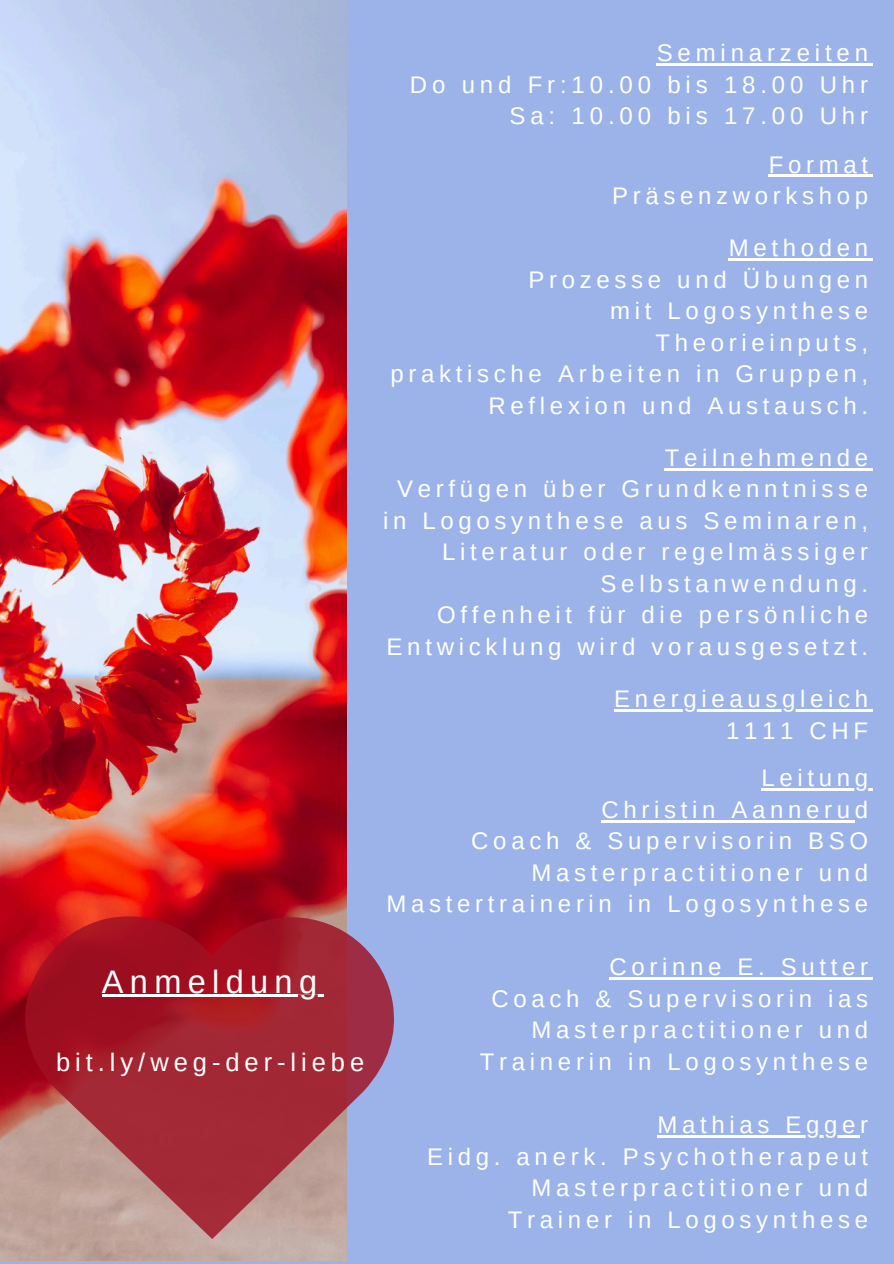
<style>
.page{position:relative;width:894px;height:1264px;background:#fff}
.page>*{position:absolute;margin:0;border:0;box-sizing:border-box;transform-origin:0 0}
.t1{font:32.55px "Arimo";letter-spacing:.195em;color:#fff}
.t2{font:25.5px "Arimo";letter-spacing:.195em;color:#fff}
.t3{font:24px "Arimo";letter-spacing:.195em;color:#fff}
</style>
<div class="page">
<div style="left:0;top:0;width:893px;height:1263px;background:#9bb3e8"></div>
<img style="left:0;top:0;width:346px;height:1260px">
<hr style="left:656px;top:64px;width:216px;height:2px;background:#fff">
<hr style="left:768px;top:175px;width:104px;height:2px;background:#fff">
<hr style="left:728px;top:258px;width:144px;height:2px;background:#fff">
<hr style="left:664px;top:468px;width:208px;height:2px;background:#fff">
<hr style="left:761px;top:788px;width:111px;height:2px;background:#fff">
<hr style="left:601px;top:820px;width:253px;height:2px;background:#fff">
<hr style="left:609px;top:977px;width:263px;height:2px;background:#fff">
<hr style="left:657px;top:1135px;width:202px;height:2px;background:#fff">
<svg style="left:25px;top:916px;width:369px;height:322px;background:#a84653"></svg>
<hr style="left:102px;top:994px;width:221px;height:3px;background:#fff">
<hr style="left:613px;top:709px;width:259px;height:2px;background:#fff">
<p class="t1" style="left:102px;top:963px;width:217px">Anmeldung</p>
<p class="t2" style="left:56px;top:1048px;width:309px">bit.ly/weg-der-liebe</p>
<p class="t3" style="left:656px;top:40px;width:213px">Seminarzeiten</p>
<p class="t3" style="left:410px;top:71px;width:459px">Do und Fr:10.00 bis 18.00 Uhr</p>
<p class="t3" style="left:509px;top:103px;width:360px">Sa: 10.00 bis 17.00 Uhr</p>
<p class="t3" style="left:768px;top:151px;width:101px">Format</p>
<p class="t3" style="left:612px;top:182px;width:257px">Präsenzworkshop</p>
<p class="t3" style="left:728px;top:234px;width:141px">Methoden</p>
<p class="t3" style="left:528px;top:266px;width:341px">Prozesse und Übungen</p>
<p class="t3" style="left:610px;top:297px;width:259px">mit Logosynthese</p>
<p class="t3" style="left:655px;top:329px;width:214px">Theorieinputs,</p>
<p class="t3" style="left:390px;top:360px;width:479px">praktische Arbeiten in Gruppen,</p>
<p class="t3" style="left:488px;top:392px;width:381px">Reflexion und Austausch.</p>
<p class="t3" style="left:664px;top:444px;width:205px">Teilnehmende</p>
<p class="t3" style="left:397px;top:475px;width:472px">Verfügen über Grundkenntnisse</p>
<p class="t3" style="left:383px;top:507px;width:486px">in Logosynthese aus Seminaren,</p>
<p class="t3" style="left:442px;top:538px;width:427px">Literatur oder regelmässiger</p>
<p class="t3" style="left:600px;top:570px;width:269px">Selbstanwendung.</p>
<p class="t3" style="left:437px;top:601px;width:432px">Offenheit für die persönliche</p>
<p class="t3" style="left:386px;top:633px;width:483px">Entwicklung wird vorausgesetzt.</p>
<p class="t3" style="left:613px;top:685px;width:255px">Energieausgleich</p>
<h1 class="t3" style="left:725px;top:716px;width:143px">1111 CHF</h1>
<p class="t3" style="left:761px;top:764px;width:108px">Leitung</p>
<p class="t3" style="left:601px;top:796px;width:268px">Christin Aannerud</p>
<p class="t3" style="left:471px;top:827px;width:398px">Coach &amp; Supervisorin BSO</p>
<p class="t3" style="left:531px;top:859px;width:338px">Masterpractitioner und</p>
<p class="t3" style="left:386px;top:890px;width:483px">Mastertrainerin in Logosynthese</p>
<p class="t3" style="left:609px;top:953px;width:260px">Corinne E. Sutter</p>
<p class="t3" style="left:491px;top:985px;width:378px">Coach &amp; Supervisorin ias</p>
<p class="t3" style="left:531px;top:1016px;width:338px">Masterpractitioner und</p>
<p class="t3" style="left:480px;top:1048px;width:389px">Trainerin in Logosynthese</p>
<p class="t3" style="left:657px;top:1111px;width:212px">Mathias Egger</p>
<p class="t3" style="left:427px;top:1142px;width:442px">Eidg. anerk. Psychotherapeut</p>
<p class="t3" style="left:531px;top:1174px;width:338px">Masterpractitioner und</p>
<p class="t3" style="left:508px;top:1205px;width:361px">Trainer in Logosynthese</p>
</div>
